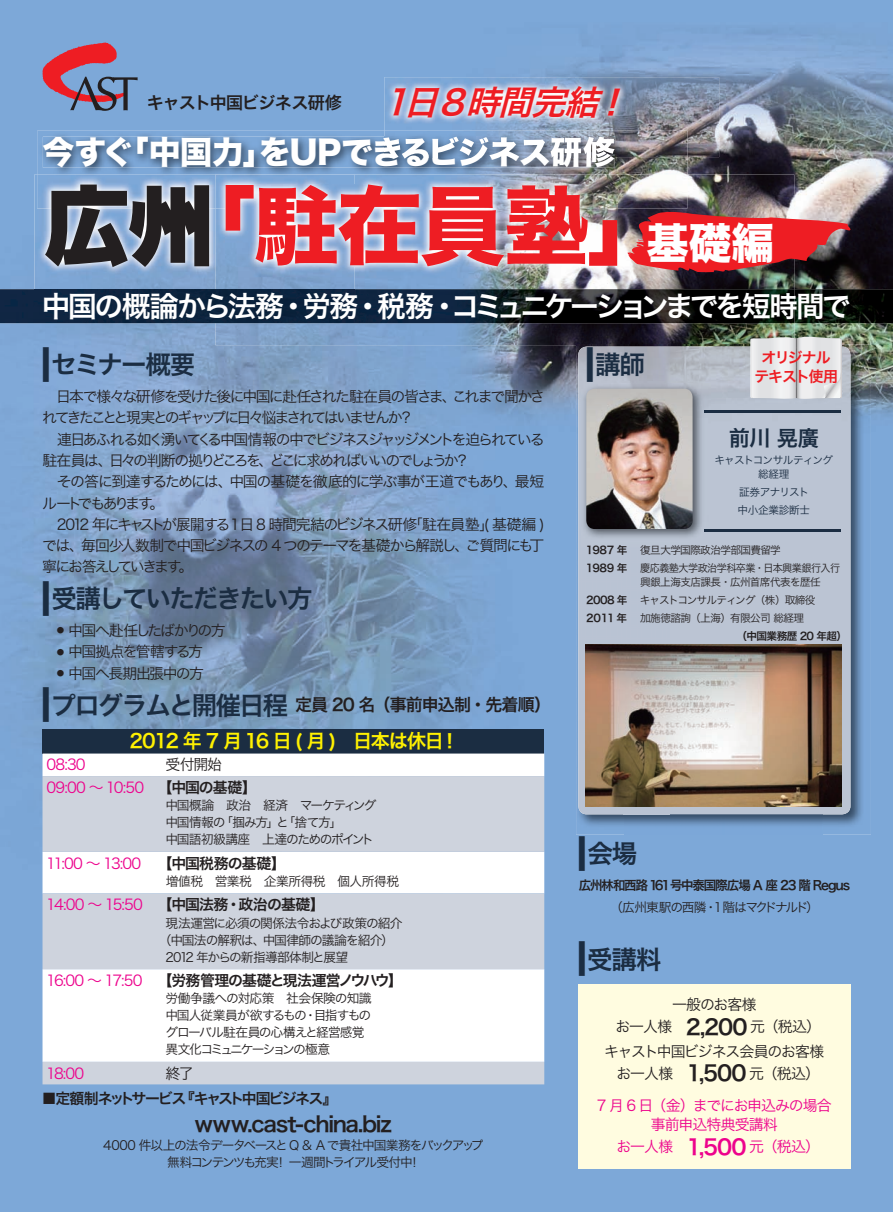
<style>
.page{position:relative;width:893px;height:1212px;background:#fff}
.page>*{position:absolute;margin:0;border:0;box-sizing:border-box;transform-origin:0 0}
.t1{font:85.05px "Hira Kaku Std W8";color:#ee1d23}
.t2{font:42.45px "Hira Kaku Std W8";color:#fff}
.t3{font:italic 34.05px "Hira Kaku Pro W6";color:#ee1d23}
.t4{font:31.95px "Hira Kaku Std W8";letter-spacing:-.03em;color:#fff}
.t5{font:28.65px "Hira Kaku Pro W6";letter-spacing:-.11em;color:#fff}
.t6{font:25.5px "Hira Kaku Pro W6";letter-spacing:-.07em;color:#1b2d42}
.t7{font:21.3px "Hira Kaku Pro W6";letter-spacing:-.06em;color:#231f20}
.t8{font:21.3px "Hira Kaku Pro W6";color:#1b2d42}
.t9{font:19.2px "Hira Kaku Pro W6";letter-spacing:-.075em;color:#fff101}
.t10{font:16.95px "Hira Kaku Pro W6";letter-spacing:-.05em;color:#231f20}
.t11{font:14.85px/21.3px "Hira Kaku Pro W3";letter-spacing:-.115em;color:#231f20}
.t12{font:14.85px/19.2px "Hira Kaku Pro W3";letter-spacing:-.06em;color:#ed028c;text-align:center}
.t13{font:14.85px/22.4px "Hira Kaku Pro W3";letter-spacing:-.07em;color:#231f20;text-align:center}
.t14{font:14.85px "Hira Kaku Pro W6";letter-spacing:-.06em;color:#231f20}
.t15{font:14.85px "Hira Kaku Pro W6";letter-spacing:-.125em;color:#231f20}
.t16{font:14.85px "Hira Kaku Pro W6";letter-spacing:-.05em;color:#231f20}
.t17{font:14.85px/22.4px "Hira Kaku Pro W3";letter-spacing:-.06em;color:#231f20;text-align:center}
.t18{font:14.85px/19.2px "Hira Kaku Pro W6";letter-spacing:-.075em;color:#ee1d23;text-align:center}
.t19{font:12.75px/17px "Hira Kaku Pro W3";letter-spacing:-.08em;color:#231f20}
.t20{font:12.75px/17px "Hira Kaku Pro W3";letter-spacing:-.11em;color:#231f20;text-align:center}
.t21{font:12.75px/21.3px "Hira Kaku Pro W6";letter-spacing:-.1em;color:#231f20;text-align:center}
.t22{font:12.75px "Hira Kaku Pro W3";letter-spacing:-.035em;color:#231f20}
.t23{font:10.65px/18px "Hira Kaku Pro W3";letter-spacing:-.055em;color:#231f20}
.t24{font:10.65px "Hira Kaku Pro W3";letter-spacing:-.1em;color:#231f20}
.t25{font:10.65px/13.8px "Hira Kaku Pro W3";letter-spacing:-.075em;color:#1b2d42;text-align:center}
.t26{font:10.65px/18px "Hira Kaku Pro W3";letter-spacing:-.05em;color:#1b2d42}
.t27{font:10.65px "Hira Kaku Pro W6";letter-spacing:-.05em;color:#231f20}
.s1{font-family:"Shin Go Pro";font-weight:900;color:#231f20}
.s2{font-size:45.9px}
.s3{font-size:45.9px;color:#1b2d42}
.s4{font-size:25.5px;color:#1b2d42}
.s5{color:#231f20}
.s6{font-family:"Hira Kaku Pro W6";color:#231f20}
.s7{font-family:"Hira Kaku Pro W3";color:#ed028c}
.s8{font-family:"Hira Kaku Pro W6"}
.s9{font-family:"Hira Kaku Pro W3"}
.s10{font-family:"Hira Kaku Pro W6";font-size:21.3px}
</style>
<div class="page">
<img style="left:0;top:0;width:893px;height:1212px">
<img style="left:576px;top:344px;width:295px;height:49px">
<img style="left:576px;top:393px;width:49px;height:442px">
<img style="left:822px;top:393px;width:49px;height:442px">
<img style="left:625px;top:814px;width:197px;height:21px">
<img style="left:578px;top:347px;width:272px;height:51px">
<img style="left:578px;top:398px;width:45px;height:416px">
<div style="left:669px;top:398px;width:181px;height:416px;background:#bbc4d3"></div>
<div style="left:623px;top:546px;width:46px;height:268px;background:#b9c3d3"></div>
<svg style="left:43px;top:43px;width:95px;height:68px;background:#957190"></svg>
<img style="left:37px;top:131px;width:650px;height:43px">
<img style="left:43px;top:137px;width:572px;height:31px">
<img style="left:215px;top:174px;width:579px;height:171px">
<img style="left:576px;top:344px;width:174px;height:1px">
<img style="left:354px;top:184px;width:263px;height:82px">
<img style="left:35px;top:174px;width:180px;height:115px">
<img style="left:215px;top:174px;width:139px;height:115px">
<img style="left:226px;top:184px;width:128px;height:24px">
<img style="left:0;top:289px;width:893px;height:34px">
<img style="left:35px;top:289px;width:759px;height:34px">
<svg style="left:627px;top:211px;width:225px;height:61px;background:#c33438"></svg>
<img style="left:581px;top:383px;width:130px;height:163px">
<img style="left:586px;top:389px;width:107px;height:140px">
<img style="left:586px;top:645px;width:255px;height:161px">
<svg style="left:750px;top:335px;width:92px;height:65px;background:#dcdede"></svg>
<img style="left:384px;top:77px;width:335px;height:80px">
<img style="left:384px;top:131px;width:303px;height:26px">
<img style="left:384px;top:137px;width:231px;height:20px">
<div style="left:578px;top:984px;width:272px;height:185px;background:#fffce0"></div>
<hr style="left:705px;top:529px;width:136px;height:2px;background:#1b2d42">
<hr style="left:705px;top:411px;width:136px;height:2px;background:#1b2d42">
<div style="left:43px;top:729px;width:501px;height:24px;background:#1b2d42"></div>
<svg style="left:43px;top:753px;width:501px;height:23px"></svg>
<svg style="left:43px;top:776px;width:501px;height:308px;fill:#ced3dd"></svg>
<p class="t3" style="left:383px;top:71px;width:261px">1日８時間完結！</p>
<p class="t10" style="left:147px;top:87px;width:196px">キャスト中国ビジネス研修</p>
<p class="t4" style="left:42px;top:134px;width:574px">今すぐ「中国力」をUPできるビジネス研修</p>
<p class="t1" style="left:45px;top:179px;width:629px"><span class="s1">広州</span>「駐在員塾」</p>
<p class="t5" style="left:42px;top:280px;width:810px">中国の概論から法務・労務・税務・コミュニケーションまでを短時間で</p>
<p class="t2" style="left:646px;top:219px;width:129px">基礎編</p>
<p class="t6" style="left:42px;top:342px;width:155px"><span class="s2">■</span> セミナー概要</p>
<p class="t11" style="left:42px;top:385px;width:504px">　日本で様々な研修を受けた後に中国に赴任された駐在員の皆さま、これまで聞かされてきたことと現実とのギャップに日々悩まされてはいませんか？<br>　連日あふれる如く湧いてくる中国情報の中でビジネスジャッジメントを迫られている駐在員は、日々の判断の拠りどころを、どこに求めればいいのでしょうか？<br>　その答に到達するためには、中国の基礎を徹底的に学ぶ事が王道でもあり、最短ルートでもあります。<br>　2012 年にキャストが展開する1日 8 時間完結のビジネス研修｢駐在員塾｣( 基礎編 )では、毎回少人数制で中国ビジネスの 4 つのテーマを基礎から解説し、ご質問にも丁寧にお答えしていきます。</p>
<p class="t6" style="left:42px;top:575px;width:272px"><span class="s2">■</span> 受講していただきたい方</p>
<p class="t11" style="left:57px;top:619px;width:170px"><sup>●</sup> 中国へ赴任したばかりの方</p>
<p class="t11" style="left:57px;top:640px;width:148px"><sup>●</sup> 中国拠点を管轄する方</p>
<p class="t11" style="left:57px;top:661px;width:149px"><sup>●</sup> 中国へ長期出張中の方</p>
<p class="t10" style="left:42px;top:690px;width:510px"><span class="s3">■</span> <span class="s4">プログラムと開催日程</span> 定員 20 名（事前申込制・先着順）</p>
<p class="t9" style="left:130px;top:723px;width:331px">2012 年 7 月 16 日 ( 月 )　日本は休日！</p>
<p class="t12" style="left:47px;top:752px;width:211px;line-height:22.5px;text-align:left;text-indent:119px"><span class="s5">受付開始<br></span>09:00 ～ 10:50 <span class="s6">【中国の基礎】</span></p>
<p class="t19" style="left:165px;top:796px;width:213px">中国概論　政治　経済　マーケティング中国情報の「掴み方」と「捨て方」<br>中国語初級講座　上達のためのポイント</p>
<p class="t12" style="left:46px;top:852px;width:241px">11:00 ～ 13:00 <span class="s6">【中国税務の基礎】</span></p>
<p class="t22" style="left:166px;top:870px;width:235px">増値税　営業税　企業所得税　個人所得税</p>
<p class="t16" style="left:46px;top:891px;width:280px"><span class="s7">14:00 ～ 15:50</span> 【中国法務・政治の基礎】</p>
<p class="t19" style="left:166px;top:913px;width:238px">現法運営に必須の関係法令および政策の紹介</p>
<p class="t19" style="left:159px;top:930px;width:237px">（中国法の解釈は、中国律師の議論を紹介）</p>
<p class="t19" style="left:166px;top:947px;width:184px">2012 年からの新指導部体制と展望</p>
<p class="t14" style="left:46px;top:967px;width:358px"><span class="s7">16:00 ～ 17:50</span> 【労務管理の基礎と現法運営ノウハウ】</p>
<p class="t19" style="left:165px;top:989px;width:208px">労働争議への対応策　社会保険の知識中国人従業員が欲するもの・目指すものグローバル駐在員の心構えと経営感覚異文化コミュニケーションの極意</p>
<p class="t12" style="left:46px;top:1062px;width:40px">18:00</p>
<p class="t11" style="left:166px;top:1061px;width:30px">終了</p>
<p class="t12" style="left:47px;top:754px;width:41px">08:30</p>
<p class="t15" style="left:42px;top:1085px;width:297px">■定額制ネットサービス『キャスト中国ビジネス』</p>
<p class="t7" style="left:195px;top:1104px;width:198px">www.cast-china.biz</p>
<p class="t20" style="left:103px;top:1136px;width:382px">4000 件以上の法令データベースと Q ＆ A で貴社中国業務をバックアップ無料コンテンツも充実！ 一週間トライアル受付中！</p>
<p class="t6" style="left:586px;top:342px;width:60px"><span class="s2">■</span> 講師</p>
<p class="t18" style="left:754px;top:347px;width:85px">オリジナルテキスト使用</p>
<p class="t8" style="left:729px;top:418px;width:92px">前川 晃廣</p>
<p class="t25" style="left:714px;top:452px;width:120px">キャストコンサルティング総経理</p>
<p class="t26" style="left:738px;top:482px;width:74px">証券アナリスト中小企業診断士</p>
<p class="t23" style="left:586px;top:540px;width:256px"><span class="s8">1987 年</span> 復旦大学国際政治学部国費留学<br><span class="s8">1989 年</span> 慶応義塾大学政治学科卒業・日本興業銀行入行</p>
<p class="t23" style="left:640px;top:572px;width:182px">興銀上海支店課長・広州首席代表を歴任</p>
<p class="t24" style="left:586px;top:590px;width:231px"><span class="s8">2008 年</span> キャストコンサルティング（株）取締役</p>
<p class="t23" style="left:586px;top:608px;width:220px"><span class="s8">2011 年</span> 加施徳諮詢（上海）有限公司 総経理</p>
<p class="t27" style="left:736px;top:626px;width:112px">（中国業務歴 20 年超）</p>
<p class="t6" style="left:578px;top:831px;width:61px"><span class="s2">■</span> 会場</p>
<p class="t21" style="left:579px;top:874px;width:273px">広州林和西路 161号中泰国際広場 A 座 23 階 Regus<span class="s9">（広州東駅の西隣・1階はマクドナルド）</span></p>
<p class="t6" style="left:578px;top:936px;width:85px"><span class="s2">■</span> 受講料</p>
<p class="t17" style="left:615px;top:992px;width:207px">一般のお客様<br>お一人様　<span class="s10">2,200</span> 元（税込）</p>
<p class="t13" style="left:604px;top:1039px;width:221px">キャスト中国ビジネス会員のお客様お一人様　<span class="s10">1,500</span> 元（税込）</p>
<p class="t12" style="left:597px;top:1094px;width:237px">7 月 6 日（金）までにお申込みの場合事前申込特典受講料</p>
<p class="t12" style="left:616px;top:1136px;width:205px">お一人様　<span class="s10">1,500</span> 元（税込）</p>
</div>
